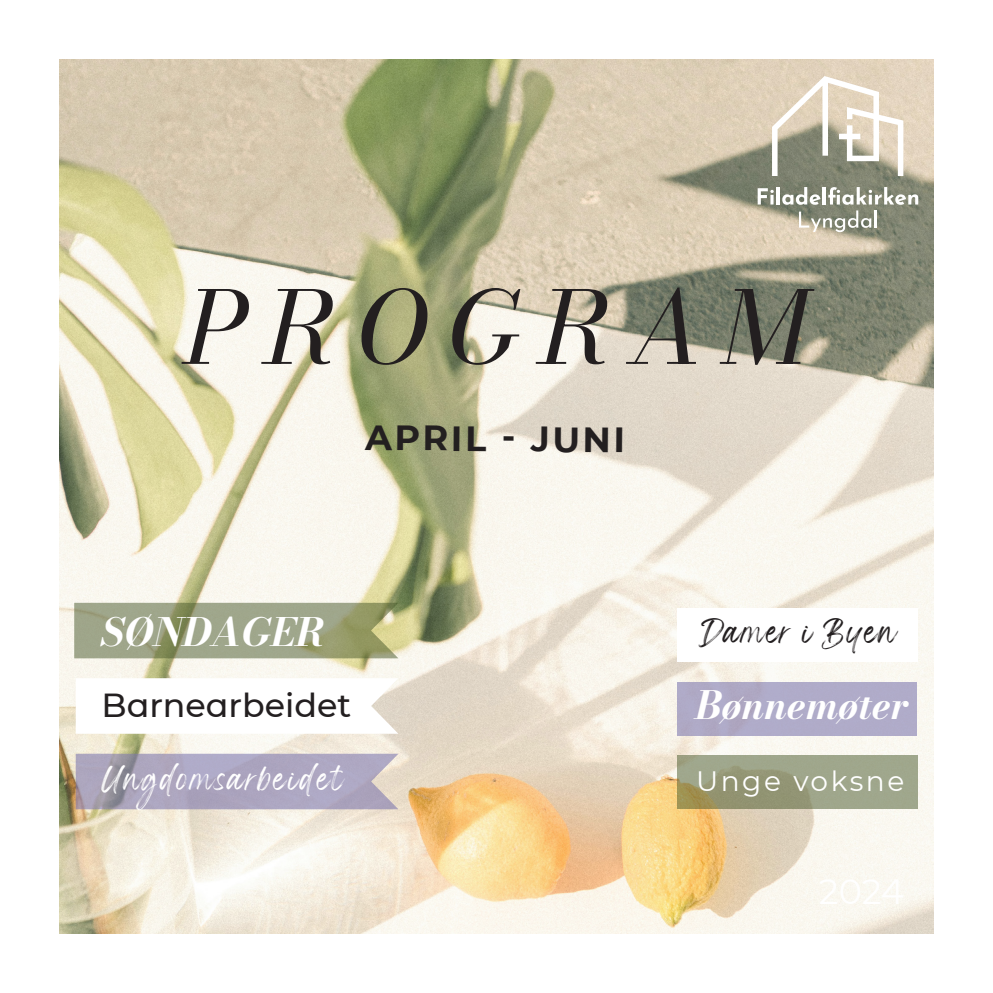
<style>
.page{position:relative;width:993px;height:993px;background:#fff}
.page>*{position:absolute;margin:0;border:0;box-sizing:border-box;transform-origin:0 0}
.t1{font:italic 99.75px "Bodoni Moda";letter-spacing:.195em;color:#231f20}
.t2{font:italic 38.5px "Bodoni Moda";color:#fff}
.t3{font:700 35px "CMG Sans";letter-spacing:.065em;color:#231f20}
.t4{font:500 33.25px "CMG Sans";color:#231f20}
.t5{font:28px "CMG Sans";letter-spacing:.09em;color:#fff}
.t6{font:19.25px "Wonderful Branding";letter-spacing:.11em;color:#fff}
.t7{font:19.25px "Wonderful Branding";letter-spacing:.07em;color:#231f20}
</style>
<div class="page">
<img style="left:60px;top:59px;width:873px;height:873px">
<svg style="left:757px;top:188px;width:16px;height:16px"></svg>
<hr style="left:776px;top:187px;width:3px;height:17px;background:#fff">
<svg style="left:782px;top:187px;width:135px;height:45px"></svg>
<svg style="left:771px;top:76px;width:132px;height:100px;background:#c9c3b1"></svg>
<svg style="left:76px;top:678px;width:322px;height:55px"></svg>
<svg style="left:76px;top:753px;width:322px;height:56px;background:#ada7bd"></svg>
<div style="left:677px;top:681px;width:239px;height:54px;background:#b0abc9"></div>
<svg style="left:677px;top:755px;width:240px;height:54px;background:#9b9f81"></svg>
<svg style="left:74px;top:602px;width:324px;height:56px;background:#9ea482"></svg>
<div style="left:677px;top:607px;width:240px;height:54px;background:#fff"></div>
<p class="t1" style="left:185px;top:259px;width:623px">PROGRAM</p>
<p class="t3" style="left:365px;top:413px;width:261px">APRIL - JUNI</p>
<p class="t2" style="left:101px;top:605px;width:225px">SØNDAGER</p>
<p class="t7" style="left:706px;top:627px;width:192px">Damer i Byen</p>
<p class="t4" style="left:101px;top:681px;width:251px">Barnearbeidet</p>
<p class="t6" style="left:101px;top:773px;width:244px">Ungdomsarbeidet</p>
<p class="t2" style="left:695px;top:678px;width:215px">Bønnemøter</p>
<p class="t5" style="left:695px;top:761px;width:210px">Unge voksne</p>
</div>
